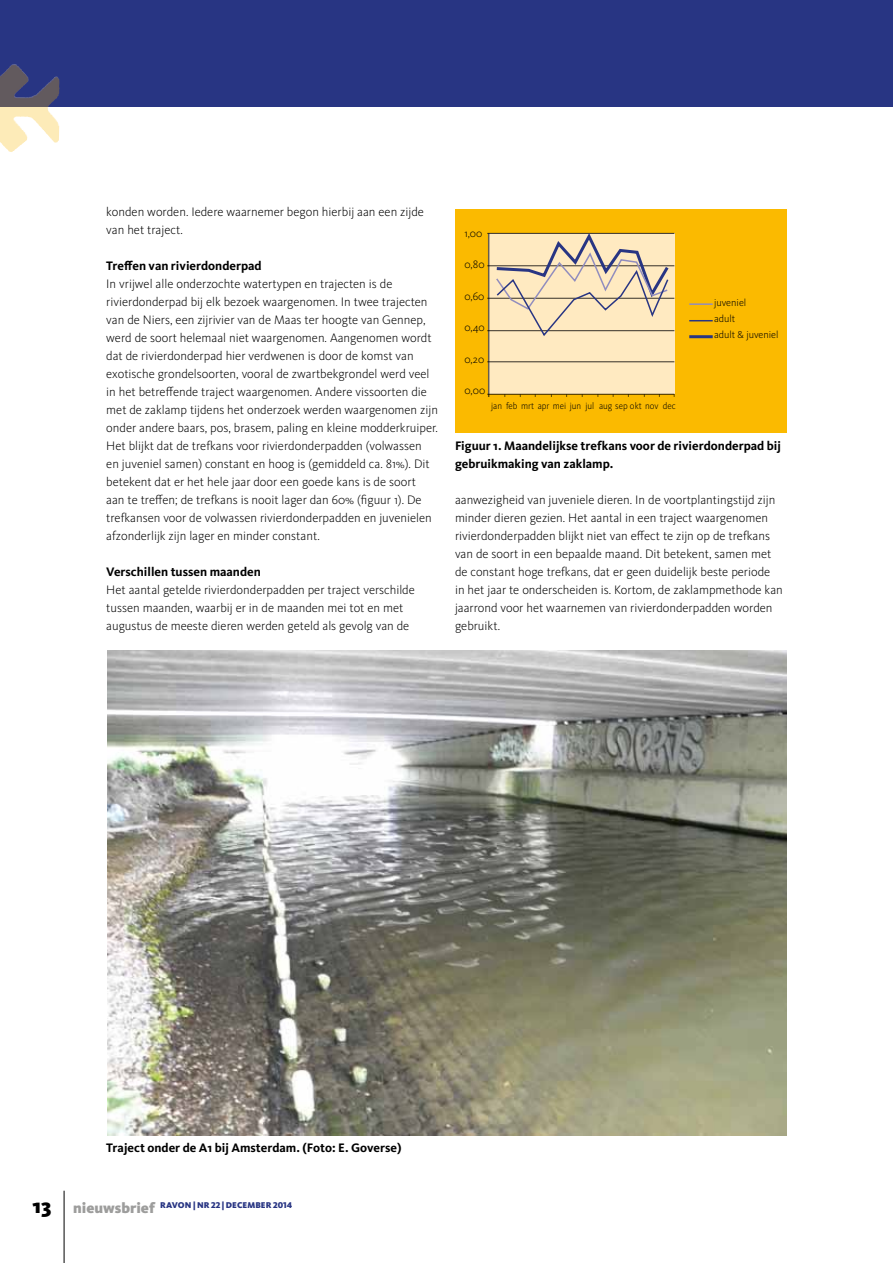
<style>
.page{position:relative;width:893px;height:1263px;background:#fff}
.page>*{position:absolute;margin:0;border:0;box-sizing:border-box;transform-origin:0 0}
.t1{font:300 12.75px/18px "Kievit OT";color:#000}
.t2{font:700 12.75px/18px "Kievit OT";color:#000}
.t3{font:300 11.1px "Kievit OT";color:#000}
.t4{font:300 10.35px/15.9px "Kievit OT";color:#000}
.t5{font:300 9.6px "Kievit OT";color:#000;scale:.95 1}
.t6{font:900 8.7px "Kievit OT";letter-spacing:.01em;color:#283583}
.s1{font-size:21px;color:#000}
.s2{font-size:15px;color:#9d9d9c}
</style>
<div class="page">
<hr style="left:64px;top:1191px;width:1px;height:72px;background:#000">
<div style="left:0;top:0;width:893px;height:107px;background:#283583"></div>
<img style="left:0;top:64px;width:59px;height:88px">
<div style="left:455px;top:209px;width:332px;height:224px;background:#fbba00"></div>
<img style="left:108px;top:651px;width:679px;height:484px">
<div style="left:488px;top:233px;width:187px;height:161px;background:#ffeac1"></div>
<hr style="left:487px;top:233px;width:187px;height:1px;background:#000">
<hr style="left:487px;top:265px;width:187px;height:1px;background:#000">
<hr style="left:487px;top:298px;width:187px;height:1px;background:#000">
<hr style="left:487px;top:330px;width:187px;height:1px;background:#000">
<hr style="left:487px;top:361px;width:187px;height:1px;background:#000">
<hr style="left:487px;top:394px;width:187px;height:1px;background:#000">
<hr style="left:488px;top:233px;width:1px;height:164px;background:#000">
<svg style="left:494px;top:232px;width:177px;height:104px"></svg>
<hr style="left:689px;top:303px;width:24px;height:2px;background:#918dbe">
<svg style="left:689px;top:320px;width:24px;height:1px"></svg>
<hr style="left:689px;top:335px;width:24px;height:3px;background:#283583">
<p class="t1" style="left:106px;top:203px;width:319px">konden worden. Iedere waarnemer begon hierbij aan een zijde van het traject.</p>
<p class="t2" style="left:106px;top:257px;width:157px">Treffen van rivierdonderpad</p>
<p class="t1" style="left:106px;top:275px;width:333px">In vrijwel alle onderzochte watertypen en trajecten is de rivierdonderpad bij elk bezoek waargenomen. In twee trajecten van de Niers, een zijrivier van de Maas ter hoogte van Gennep, werd de soort helemaal niet waargenomen. Aangenomen wordt dat de rivierdonderpad hier verdwenen is door de komst van exotische grondelsoorten, vooral de zwartbekgrondel werd veel in het betreffende traject waargenomen. Andere vissoorten die met de zaklamp tijdens het onderzoek werden waargenomen zijn onder andere baars, pos, brasem, paling en kleine modderkruiper.<br>Het blijkt dat de trefkans voor rivierdonderpadden (volwassen<br>en juveniel samen) constant en hoog is (gemiddeld ca. 81%). Dit betekent dat er het hele jaar door een goede kans is de soort<br>aan te treffen; de trefkans is nooit lager dan 60% (figuur 1). De trefkansen voor de volwassen rivierdonderpadden en juvenielen afzonderlijk zijn lager en minder constant.</p>
<p class="t2" style="left:106px;top:563px;width:156px">Verschillen tussen maanden</p>
<p class="t1" style="left:106px;top:581px;width:310px">Het aantal getelde rivierdonderpadden per traject verschilde tussen maanden, waarbij er in de maanden mei tot en met augustus de meeste dieren werden geteld als gevolg van de</p>
<p class="t3" style="left:464px;top:226px;width:20px">1,00</p>
<p class="t3" style="left:464px;top:258px;width:22px">0,80</p>
<p class="t3" style="left:464px;top:289px;width:22px">0,60</p>
<p class="t3" style="left:464px;top:321px;width:22px">0,40</p>
<p class="t3" style="left:464px;top:352px;width:21px">0,20</p>
<p class="t3" style="left:464px;top:384px;width:22px">0,00</p>
<p class="t5" style="left:491px;top:399px;width:196px">jan feb mrt apr mei jun jul aug sep okt nov dec</p>
<p class="t4" style="left:714px;top:295px;width:66px">juveniel<br>adult<br>adult &amp; juveniel</p>
<p class="t2" style="left:455px;top:437px;width:327px">Figuur 1. Maandelijkse trefkans voor de rivierdonderpad bij gebruikmaking van zaklamp.</p>
<p class="t1" style="left:455px;top:491px;width:329px">aanwezigheid van juveniele dieren. In de voortplantingstijd zijn minder dieren gezien. Het aantal in een traject waargenomen rivierdonderpadden blijkt niet van effect te zijn op de trefkans van de soort in een bepaalde maand. Dit betekent, samen met de constant hoge trefkans, dat er geen duidelijk beste periode in het jaar te onderscheiden is. Kortom, de zaklampmethode kan jaarrond voor het waarnemen van rivierdonderpadden worden gebruikt.</p>
<p class="t2" style="left:106px;top:1139px;width:297px">Traject onder de A1 bij Amsterdam. (Foto: E. Goverse)</p>
<p class="t6" style="left:33px;top:1200px;width:261px"><span class="s1">13</span> <span class="s2">nieuwsbrief</span> RAVON | NR 22 | decembeR 2014</p>
</div>
